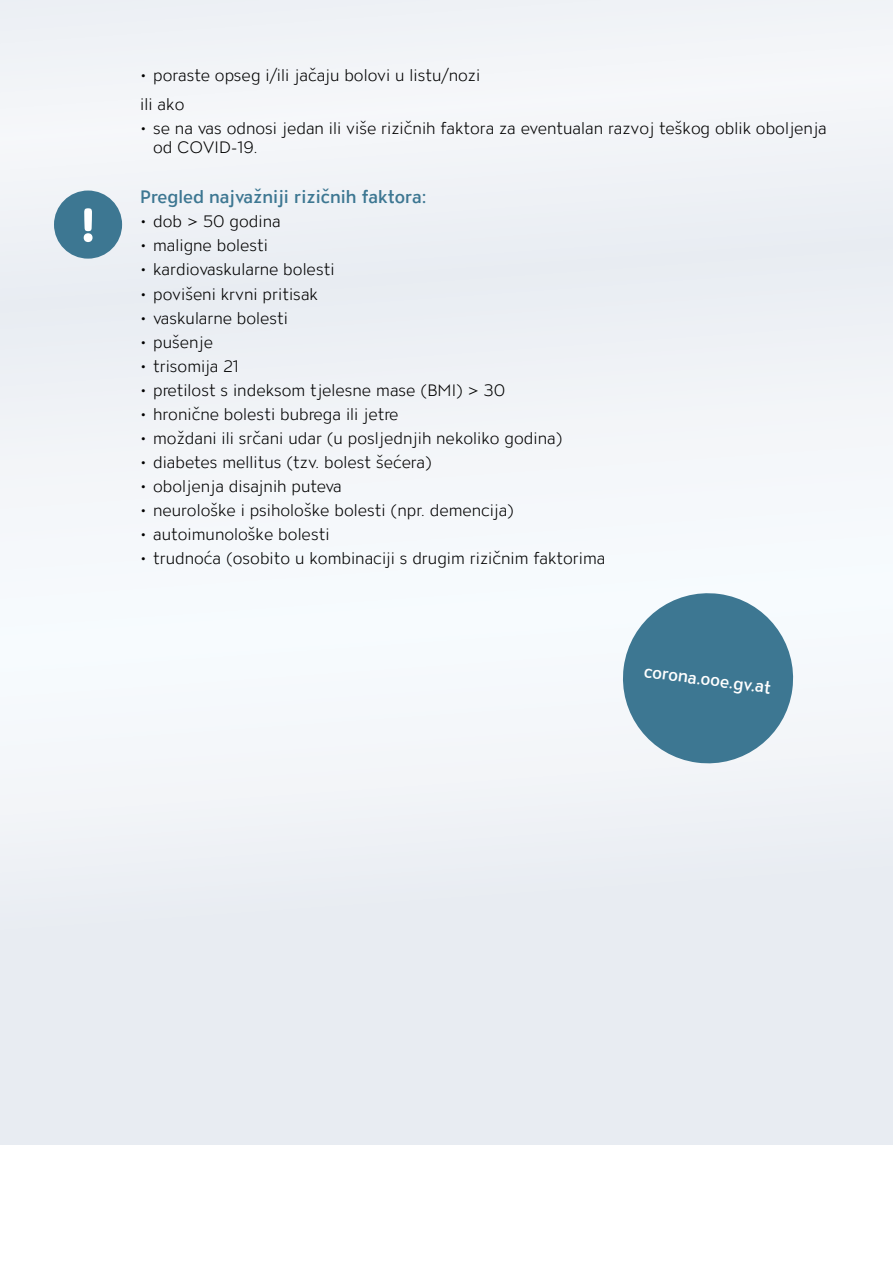
<style>
.page{position:relative;width:893px;height:1263px;background:#fff}
.page>*{position:absolute;margin:0;border:0;box-sizing:border-box;transform-origin:0 0}
.t1{font:800 51px "Domus";color:#fff}
.überschrift_h2{font:500 18px "ATC Overlook";color:#3d7792}
.t2{font:500 17.25px "ATC Overlook";color:#fff}
.fließtext_p{font:300 16.5px/19.8px "ATC Overlook";color:#000}
</style>
<div class="page">
<div style="left:0;top:0;width:893px;height:1145px;background:#f0f2f6"></div>
<svg style="left:623px;top:593px;width:171px;height:171px"></svg>
<div style="left:54px;top:191px;width:68px;height:68px;background:#3d7792;border-radius:50%"></div>
<p class="t1" style="left:81px;top:197px;width:16px">!</p>
<p class="fließtext_p" style="left:140px;top:66px;width:341px">• poraste opseg i/ili jačaju bolovi u listu/nozi</p>
<p class="fließtext_p" style="left:140px;top:95px;width:46px">ili ako</p>
<p class="fließtext_p" style="left:153px;top:119px;width:675px;text-indent:-13px">• se na vas odnosi jedan ili više rizičnih faktora za eventualan razvoj teškog oblik oboljenja od COVID-19.</p>
<h2 class="überschrift_h2" style="left:140px;top:187px;width:288px">Pregled najvažniji rizičnih faktora:</h2>
<p class="fließtext_p" style="left:140px;top:212px;width:142px">• dob &gt; 50 godina</p>
<p class="fließtext_p" style="left:140px;top:237px;width:129px">• maligne bolesti</p>
<p class="fließtext_p" style="left:140px;top:261px;width:196px">• kardiovaskularne bolesti</p>
<p class="fließtext_p" style="left:140px;top:285px;width:179px">• povišeni krvni pritisak</p>
<p class="fließtext_p" style="left:140px;top:309px;width:149px">• vaskularne bolesti</p>
<p class="fließtext_p" style="left:140px;top:333px;width:74px">• pušenje</p>
<p class="fließtext_p" style="left:140px;top:357px;width:100px">• trisomija 21</p>
<p class="fließtext_p" style="left:140px;top:381px;width:366px">• pretilost s indeksom tjelesne mase (BMI) &gt; 30</p>
<p class="fließtext_p" style="left:140px;top:405px;width:260px">• hronične bolesti bubrega ili jetre</p>
<p class="fließtext_p" style="left:140px;top:429px;width:424px">• moždani ili srčani udar (u posljednjih nekoliko godina)</p>
<p class="fließtext_p" style="left:140px;top:453px;width:293px">• diabetes mellitus (tzv. bolest šećera)</p>
<p class="fließtext_p" style="left:140px;top:477px;width:203px">• oboljenja disajnih puteva</p>
<p class="fließtext_p" style="left:140px;top:501px;width:375px">• neurološke i psihološke bolesti (npr. demencija)</p>
<p class="fließtext_p" style="left:140px;top:525px;width:191px">• autoimunološke bolesti</p>
<p class="fließtext_p" style="left:140px;top:549px;width:467px">• trudnoća (osobito u kombinaciji s drugim rizičnim faktorima</p>
<p class="t2" style="left:645px;top:661px;width:129px;rotate:7deg">corona.ooe.gv.at</p>
</div>
